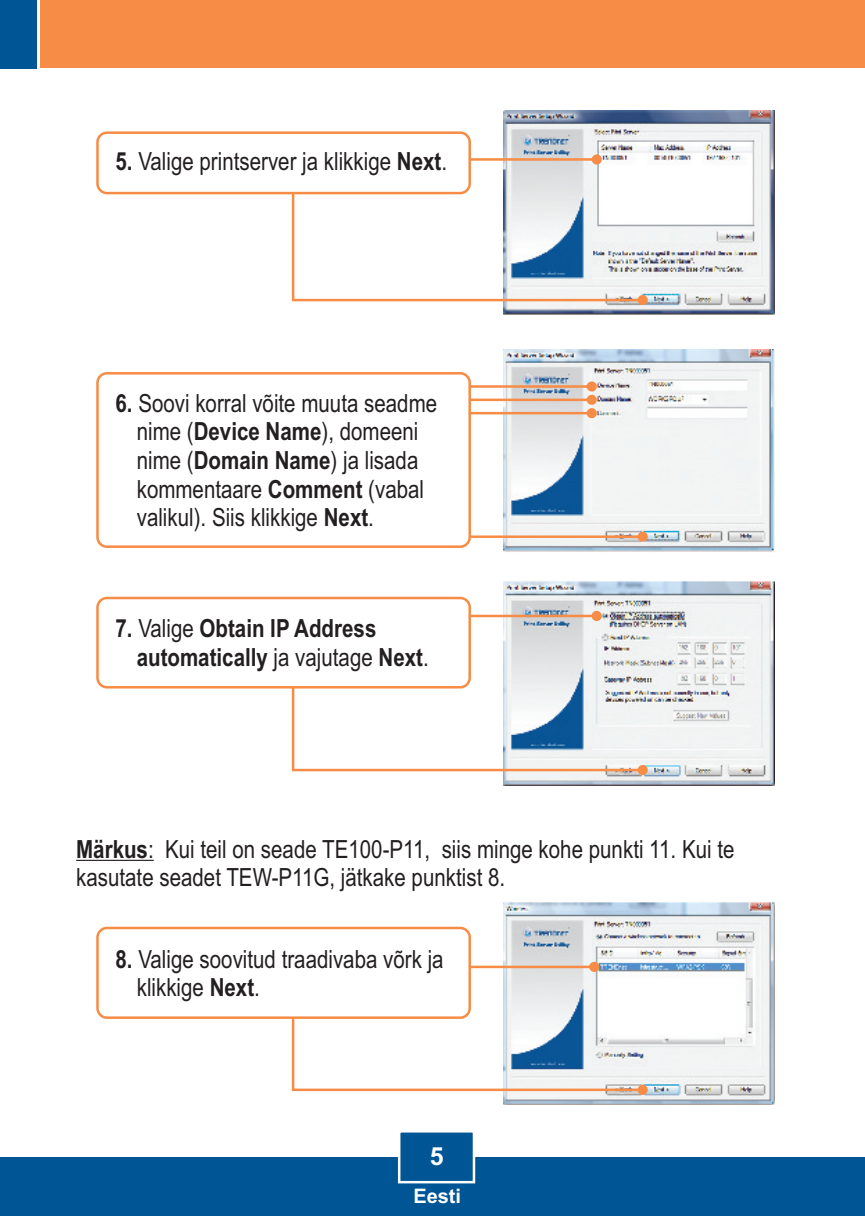
<style>
.page{position:relative;width:865px;height:1216px;background:#fff}
.page>*{position:absolute;margin:0;border:0;box-sizing:border-box;transform-origin:0 0}
.t1{font:25px/28.5px "Arial Narrow";color:#231f20}
.t2{font:700 25px/28.5px "Arial Narrow";color:#231f20}
.t3{font:700 25px "Arial";color:#fff}
.t4{font:700 20px "Arial";color:#fff}
.s1{font-weight:700}
.s2{font-weight:400}
</style>
<div class="page">
<img style="left:503px;top:902px;width:270px;height:203px">
<img style="left:503px;top:581px;width:270px;height:204px">
<img style="left:503px;top:349px;width:270px;height:203px">
<img style="left:503px;top:111px;width:270px;height:204px">
<svg style="left:470px;top:611px;width:131px;height:10px"></svg>
<svg style="left:470px;top:962px;width:129px;height:10px"></svg>
<svg style="left:470px;top:381px;width:126px;height:37px"></svg>
<div style="left:0;top:1157px;width:864px;height:59px;background:#005595"></div>
<div style="left:40px;top:0;width:824px;height:68px;background:#f68c45"></div>
<div style="left:0;top:0;width:37px;height:68px;background:#005595"></div>
<hr style="left:76px;top:860px;width:72px;height:1px;background:#231f20">
<svg style="left:397px;top:1132px;width:79px;height:52px"></svg>
<svg style="left:470px;top:154px;width:131px;height:10px"></svg>
<svg style="left:292px;top:192px;width:355px;height:113px"></svg>
<svg style="left:470px;top:428px;width:177px;height:114px"></svg>
<svg style="left:292px;top:649px;width:355px;height:126px"></svg>
<svg style="left:292px;top:981px;width:355px;height:114px"></svg>
<div style="left:96px;top:131px;width:374px;height:63px;background:#fff;border:3px solid #f68c45;border-radius:9px"></div>
<div style="left:96px;top:372px;width:374px;height:176px;background:#fff;border:3px solid #f68c45;border-radius:9px"></div>
<div style="left:96px;top:597px;width:374px;height:91px;background:#fff;border:3px solid #f68c45;border-radius:9px"></div>
<div style="left:96px;top:927px;width:374px;height:92px;background:#fff;border:3px solid #f68c45;border-radius:9px"></div>
<p class="t1" style="left:115px;top:150px;width:333px"><span class="s1">5.</span> Valige printserver ja klikkige <span class="s1">Next</span>.</p>
<p class="t1" style="left:137px;top:391px;width:302px;text-indent:-21px"><span class="s1">6.</span> Soovi korral võite muuta seadme nime (<span class="s1">Device Name</span>), domeeni nime (<span class="s1">Domain Name</span>) ja lisada kommentaare <span class="s1">Comment</span> (vabal valikul). Siis klikkige <span class="s1">Next</span>.</p>
<p class="t2" style="left:137px;top:617px;width:293px;text-indent:-21px">7. <span class="s2">Valige</span> Obtain IP Address automatically <span class="s2">ja vajutage</span> Next<span class="s2">.</span></p>
<p class="t1" style="left:76px;top:837px;width:659px"><span class="s1">Märkus</span>: Kui teil on seade TE100-P11, siis minge kohe punkti 11. Kui te kasutate seadet TEW-P11G, jätkake punktist 8.</p>
<p class="t1" style="left:137px;top:947px;width:308px;text-indent:-21px"><span class="s1">8.</span> Valige soovitud traadivaba võrk ja klikkige <span class="s1">Next</span>.</p>
<p class="t3" style="left:429px;top:1147px;width:15px">5</p>
<p class="t4" style="left:413px;top:1188px;width:49px">Eesti</p>
</div>
